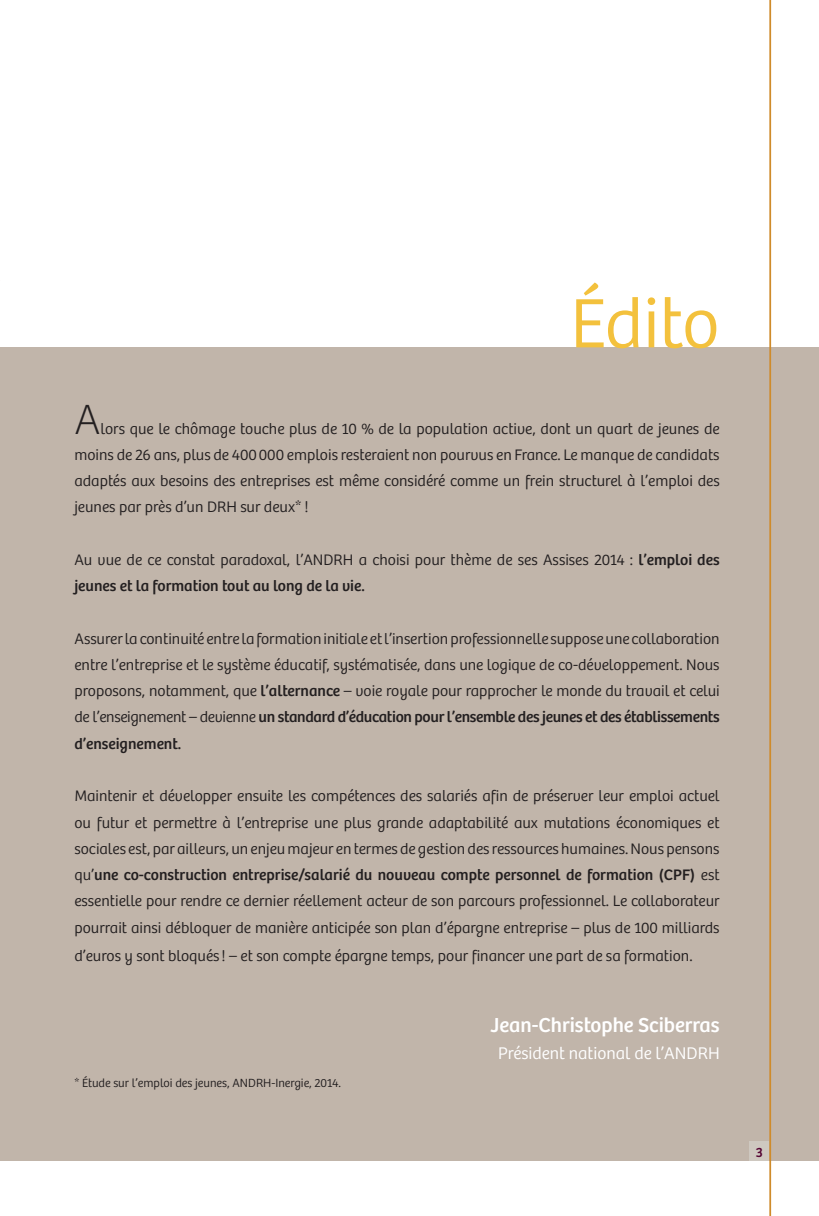
<style>
.page{position:relative;width:819px;height:1216px;background:#fff}
.page>*{position:absolute;margin:0;border:0;box-sizing:border-box;transform-origin:0 0}
.t1{font:300 72.27px "Bree";letter-spacing:-.01em;color:#f3c13d}
.t2{font:100 43.75px "Bree";color:#231f20}
.t3{font:21px "Bree";color:#fff}
.t4{font:300 17.5px "Bree";color:#fff}
.t5{font:300 15.75px/26.2px "Bree";color:#231f20;text-align:justify}
.t6{font:14px "Bree";color:#560534}
.t7{font:300 12.25px "Bree";color:#231f20}
.s1{font-weight:400}
</style>
<div class="page">
<div style="left:0;top:347px;width:819px;height:814px;background:#c1b5aa"></div>
<div style="left:749px;top:1141px;width:20px;height:20px;background:#cec8c0"></div>
<hr style="left:769px;top:0;width:2px;height:1215px;background:#cf8b2b">
<h1 class="t1" style="left:570px;top:281px;width:151px">Édito</h1>
<h2 class="t2" style="left:74px;top:394px;width:28px">A</h2>
<p class="t5" style="left:74px;top:415px;width:646px;text-indent:26px">lors que le chômage touche plus de 10 % de la population active, dont un quart de jeunes de moins de 26 ans, plus de 400000 emplois resteraient non pourvus en France. Le manque de candidats adaptés aux besoins des entreprises est même considéré comme un frein structurel à l’emploi des jeunes par près d’un DRH sur deux* !</p>
<p class="t5" style="left:74px;top:546px;width:646px">Au vue de ce constat paradoxal, l’ANDRH a choisi pour thème de ses Assises 2014 : <span class="s1">l’emploi des jeunes et la formation tout au long de la vie.</span></p>
<p class="t5" style="left:74px;top:625px;width:646px">Assurer la continuité entre la formation initiale et l’insertion professionnelle suppose une collaboration entre l’entreprise et le système éducatif, systématisée, dans une logique de co-développement. Nous proposons, notamment, que <span class="s1">l’alternance</span> – voie royale pour rapprocher le monde du travail et celui de l’enseignement – devienne <span class="s1">un standard d’éducation pour l’ensemble des jeunes et des établissements d’enseignement.</span></p>
<p class="t5" style="left:74px;top:783px;width:646px">Maintenir et développer ensuite les compétences des salariés afin de préserver leur emploi actuel ou futur et permettre à l’entreprise une plus grande adaptabilité aux mutations économiques et sociales est, par ailleurs, un enjeu majeur en termes de gestion des ressources humaines. Nous pensons qu’<span class="s1">une co-construction entreprise/salarié du nouveau compte personnel de formation (CPF)</span> est essentielle pour rendre ce dernier réellement acteur de son parcours professionnel. Le collaborateur pourrait ainsi débloquer de manière anticipée son plan d’épargne entreprise – plus de 100 milliards</p>
<p class="t5" style="left:74px;top:942px;width:619px">d’euros y sont bloqués ! – et son compte épargne temps, pour financer une part de sa formation.</p>
<p class="t7" style="left:74px;top:1075px;width:268px">* Étude sur l’emploi des jeunes, ANDRH-Inergie, 2014.</p>
<h3 class="t3" style="left:490px;top:1012px;width:231px">Jean-Christophe Sciberras</h3>
<p class="t4" style="left:498px;top:1042px;width:223px">Président national de l’ANDRH</p>
<p class="t6" style="left:755px;top:1143px;width:9px">3</p>
</div>
